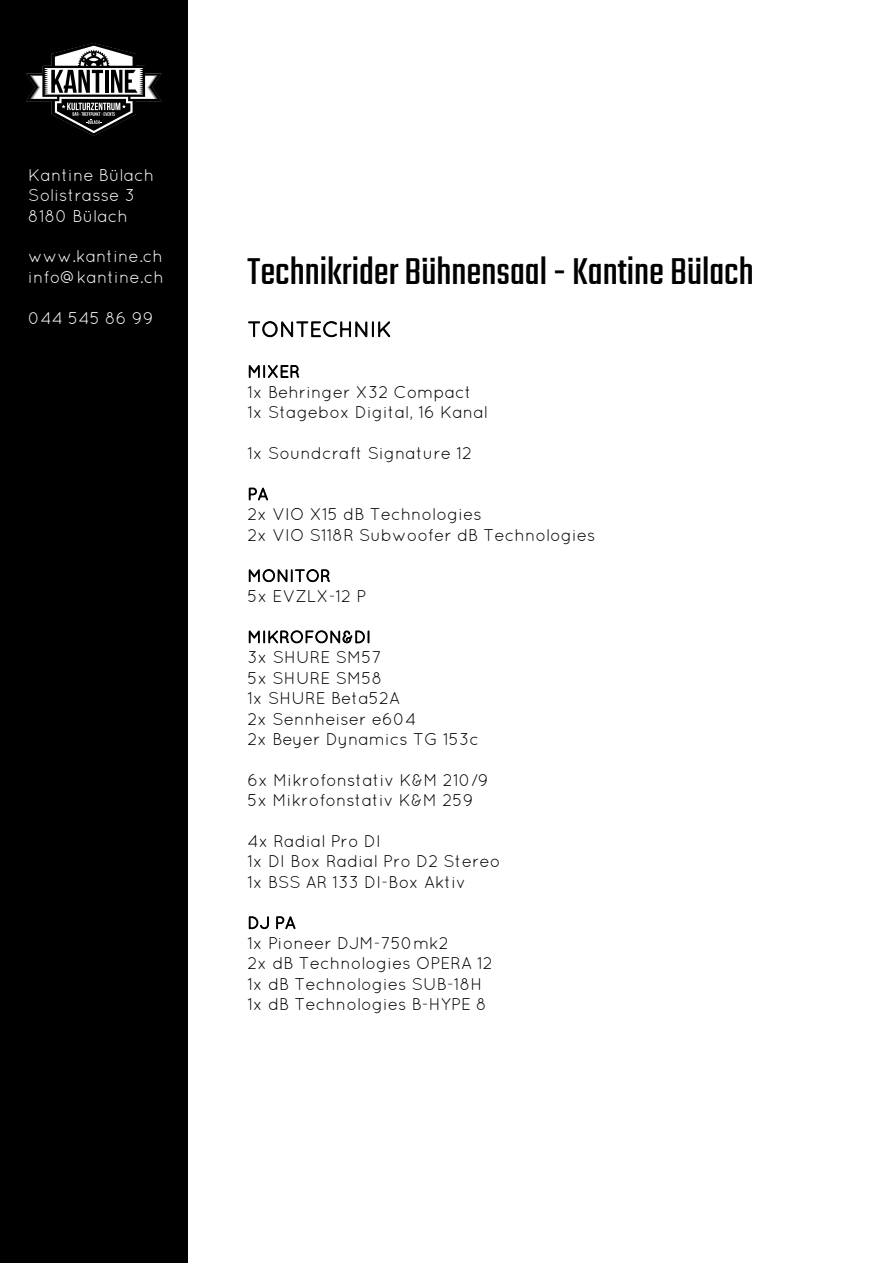
<style>
.page{position:relative;width:893px;height:1263px;background:#fff}
.page>*{position:absolute;margin:0;border:0;box-sizing:border-box;transform-origin:0 0}
.t1{font:41.25px "Teko";color:#000001}
.t2{font:21.3px "Quicksand";color:#000001}
.t3{font:16.95px/20.4px "Quicksand";color:#000001}
.t4{font:16.95px/20.4px "Quicksand";color:#fff}
</style>
<div class="page">
<div style="left:0;top:0;width:187px;height:1263px;background:#000001"></div>
<svg style="left:26px;top:43px;width:136px;height:93px"></svg>
<svg style="left:248px;top:321px;width:143px;height:17px"></svg>
<svg style="left:248px;top:365px;width:52px;height:13px"></svg>
<svg style="left:248px;top:487px;width:20px;height:14px"></svg>
<svg style="left:248px;top:569px;width:82px;height:14px"></svg>
<svg style="left:248px;top:630px;width:121px;height:14px"></svg>
<svg style="left:248px;top:916px;width:21px;height:13px"></svg>
<svg style="left:276px;top:916px;width:20px;height:14px"></svg>
<p class="t4" style="left:28px;top:165px;width:128px">Kantine Bülach<br>Solistrasse 3<br>8180 Bülach</p>
<p class="t4" style="left:28px;top:246px;width:137px">www.kantine.ch info@kantine.ch</p>
<p class="t4" style="left:28px;top:307px;width:127px">044 545 86 99</p>
<h1 class="t1" style="left:248px;top:248px;width:508px">Technikrider Bühnensaal - Kantine Bülach</h1>
<p class="t2" style="left:248px;top:317px;width:146px">TONTECHNIK</p>
<p class="t3" style="left:248px;top:361px;width:242px">MIXER<br>1x Behringer X32 Compact<br>1x Stagebox Digital, 16 Kanal</p>
<p class="t3" style="left:248px;top:443px;width:226px">1x Soundcraft Signature 12</p>
<p class="t3" style="left:248px;top:484px;width:350px">PA<br>2x VIO X15 dB Technologies<br>2x VIO S118R Subwoofer dB Technologies</p>
<p class="t3" style="left:248px;top:565px;width:120px">MONITOR<br>5x EVZLX-12 P</p>
<p class="t3" style="left:248px;top:626px;width:233px">MIKROFON&amp;DI<br>3x SHURE SM57<br>5x SHURE SM58<br>1x SHURE Beta52A<br>2x Sennheiser e604<br>2x Beyer Dynamics TG 153c</p>
<p class="t3" style="left:248px;top:769px;width:243px">6x Mikrofonstativ K&amp;M 210/9<br>5x Mikrofonstativ K&amp;M 259</p>
<p class="t3" style="left:248px;top:831px;width:255px">4x Radial Pro DI<br>1x DI Box Radial Pro D2 Stereo<br>1x BSS AR 133 DI-Box Aktiv</p>
<p class="t3" style="left:248px;top:912px;width:247px">DJ PA<br>1x Pioneer DJM-750mk2<br>2x dB Technologies OPERA 12<br>1x dB Technologies SUB-18H<br>1x dB Technologies B-HYPE 8</p>
</div>
